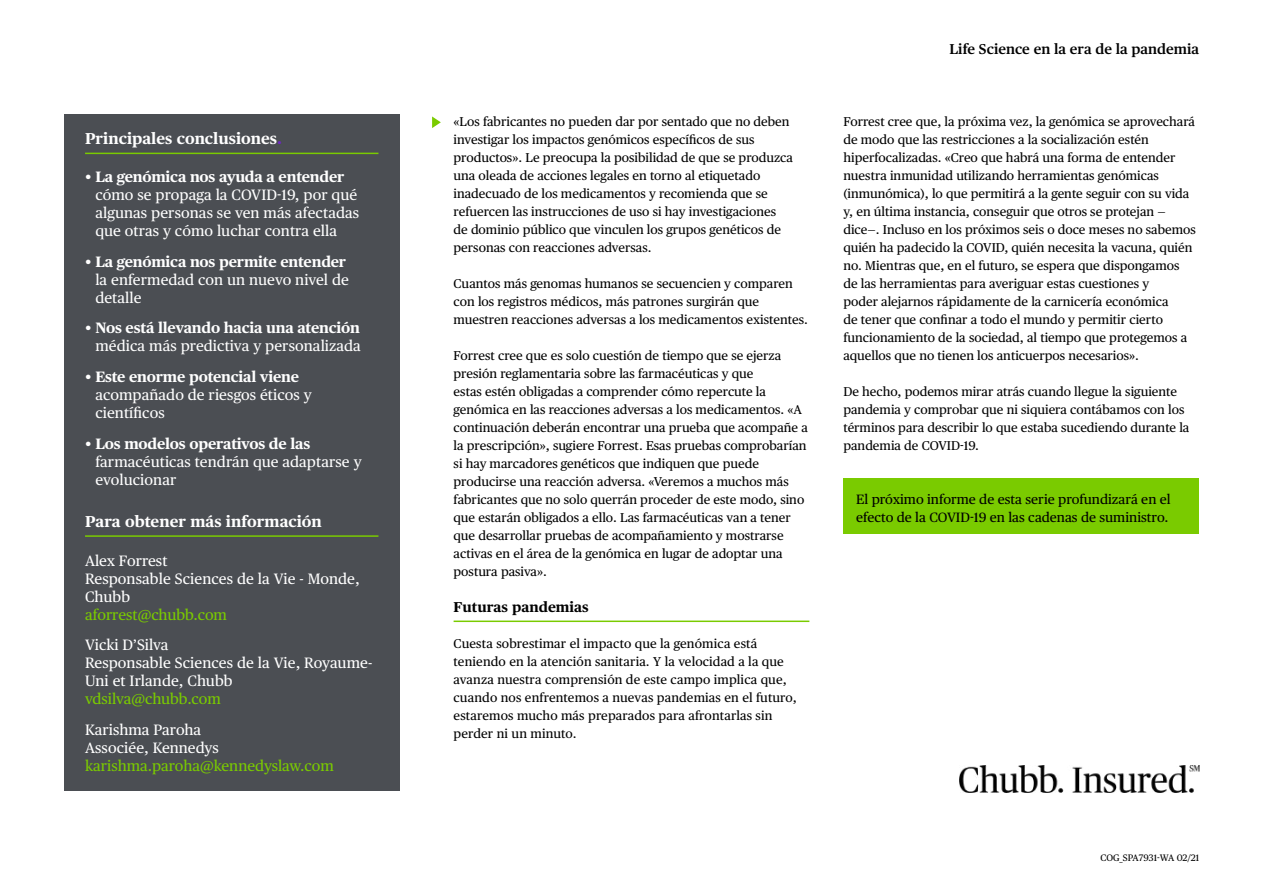
<style>
.page{position:relative;width:1263px;height:893px;background:#fff}
.page>*{position:absolute;margin:0;border:0;box-sizing:border-box;transform-origin:0 0}
.t1{font:700 15.75px "Chubb Publico Text";color:#fff}
.t2{font:15px/18px "Chubb Publico Text";letter-spacing:.005em;color:#fff}
.t3{font:600 14.25px "Chubb Publico Text";color:#000}
.t4{font:700 14.25px "Chubb Publico Text";color:#000}
.t5{font:13.5px/18px "Chubb Publico Text";color:#000}
.t6{font:12.75px/18px "Chubb Publico Text";color:#000}
.t7{font:9.45px "Chubb Publico Text";color:#000}
.s1{color:#6e27c5}
.s2{font-weight:700}
.s3{color:#4b4e53}
.s4{color:#7acb00}
.s5{color:#fff}
</style>
<div class="page">
<div style="left:64px;top:115px;width:336px;height:676px;background:#4b4e53"></div>
<svg style="left:432px;top:116px;width:9px;height:12px"></svg>
<hr style="left:454px;top:621px;width:355px;height:1px;background:#7acb00">
<div style="left:843px;top:479px;width:356px;height:55px;background:#7acb00"></div>
<hr style="left:85px;top:153px;width:293px;height:1px;background:#7acb00">
<hr style="left:85px;top:535px;width:293px;height:2px;background:#7acb00">
<img style="left:959px;top:765px;width:240px;height:27px">
<p class="t1" style="left:85px;top:126px;width:198px">Principales conclusiones<span class="s1">.</span></p>
<p class="t2" style="left:95px;top:167px;width:265px;text-indent:-10px">• <span class="s2">La genómica nos ayuda a entender </span>cómo se propaga la COVID-19, por qué algunas personas se ven más afectadas que otras y cómo luchar contra ella<span class="s3">.</span></p>
<p class="t2" style="left:95px;top:251px;width:255px;text-indent:-10px">• <span class="s2">La genómica nos permite entender </span>la enfermedad con un nuevo nivel de detalle<span class="s3">.</span></p>
<p class="t2" style="left:95px;top:318px;width:272px;text-indent:-10px">• <span class="s2">Nos está llevando hacia una atención </span>médica más predictiva y personalizada<span class="s3">.</span></p>
<p class="t2" style="left:95px;top:367px;width:218px;text-indent:-10px">• <span class="s2">Este enorme potencial viene </span>acompañado de riesgos éticos y científicos<span class="s3">.</span></p>
<p class="t2" style="left:95px;top:434px;width:268px;text-indent:-10px">• <span class="s2">Los modelos operativos de las </span>farmacéuticas tendrán que adaptarse y evolucionar<span class="s3">.</span></p>
<p class="t1" style="left:85px;top:509px;width:243px">Para obtener más información<span class="s3">.</span></p>
<p class="t2" style="left:85px;top:550px;width:276px">Alex Forrest<span class="s3">.<br></span>Responsable Sciences de la Vie - Monde,<br>Chubb<span class="s3">.<br></span><span class="s4">aforrest@chubb.com</span><span class="s3">.</span></p>
<p class="t2" style="left:85px;top:635px;width:289px">Vicki D’Silva<br>Responsable Sciences de la Vie, Royaume-<br>Uni et Irlande, Chubb <span class="s4">vdsilva@chubb.com</span><span class="s3">.</span></p>
<p class="t2" style="left:85px;top:720px;width:255px">Karishma Paroha<span class="s3">.<br></span>Associée, Kennedys<span class="s3">. </span><span class="s4">karishma.paroha@kennedyslaw.com</span><span class="s3">.</span></p>
<p class="t6" style="left:454px;top:112px;width:341px">«Los fabricantes no pueden dar por sentado que no deben investigar los impactos genómicos específicos de sus productos». Le preocupa la posibilidad de que se produzca una oleada de acciones legales en torno al etiquetado inadecuado de los medicamentos y recomienda que se refuercen las instrucciones de uso si hay investigaciones de dominio público que vinculen los grupos genéticos de personas con reacciones adversas.</p>
<p class="t6" style="left:454px;top:274px;width:356px">Cuantos más genomas humanos se secuencien y comparen con los registros médicos, más patrones surgirán que muestren reacciones adversas a los medicamentos existentes.</p>
<p class="t6" style="left:454px;top:346px;width:356px">Forrest cree que es solo cuestión de tiempo que se ejerza presión reglamentaria sobre las farmacéuticas y que<br>estas estén obligadas a comprender cómo repercute la genómica en las reacciones adversas a los medicamentos. «A continuación deberán encontrar una prueba que acompañe a la prescripción», sugiere Forrest. Esas pruebas comprobarían si hay marcadores genéticos que indiquen que puede producirse una reacción adversa. «Veremos a muchos más fabricantes que no solo querrán proceder de este modo, sino que estarán obligados a ello. Las farmacéuticas van a tener que desarrollar pruebas de acompañamiento y mostrarse activas en el área de la genómica en lugar de adoptar una postura pasiva».</p>
<h3 class="t4" style="left:454px;top:596px;width:141px">Futuras pandemias<span class="s5">.</span></h3>
<p class="t6" style="left:454px;top:634px;width:345px">Cuesta sobrestimar el impacto que la genómica está teniendo en la atención sanitaria. Y la velocidad a la que avanza nuestra comprensión de este campo implica que, cuando nos enfrentemos a nuevas pandemias en el futuro, estaremos mucho más preparados para afrontarlas sin perder ni un minuto.</p>
<p class="t3" style="left:949px;top:38px;width:251px">Life Science en la era de la pandemia</p>
<p class="t6" style="left:843px;top:112px;width:354px">Forrest cree que, la próxima vez, la genómica se aprovechará de modo que las restricciones a la socialización estén hiperfocalizadas. «Creo que habrá una forma de entender nuestra inmunidad utilizando herramientas genómicas (inmunómica), lo que permitirá a la gente seguir con su vida y, en última instancia, conseguir que otros se protejan — dice—. Incluso en los próximos seis o doce meses no sabemos quién ha padecido la COVID, quién necesita la vacuna, quién no. Mientras que, en el futuro, se espera que dispongamos de las herramientas para averiguar estas cuestiones y<br>poder alejarnos rápidamente de la carnicería económica<br>de tener que confinar a todo el mundo y permitir cierto funcionamiento de la sociedad, al tiempo que protegemos a aquellos que no tienen los anticuerpos necesarios».</p>
<p class="t6" style="left:843px;top:382px;width:348px">De hecho, podemos mirar atrás cuando llegue la siguiente pandemia y comprobar que ni siquiera contábamos con los términos para describir lo que estaba sucediendo durante la pandemia de COVID-19.</p>
<p class="t5" style="left:856px;top:489px;width:316px">El próximo informe de esta serie profundizará en el efecto de la COVID-19 en las cadenas de suministro.</p>
<p class="t7" style="left:1100px;top:850px;width:100px">COG_SPA7931-WA 02/21</p>
</div>
